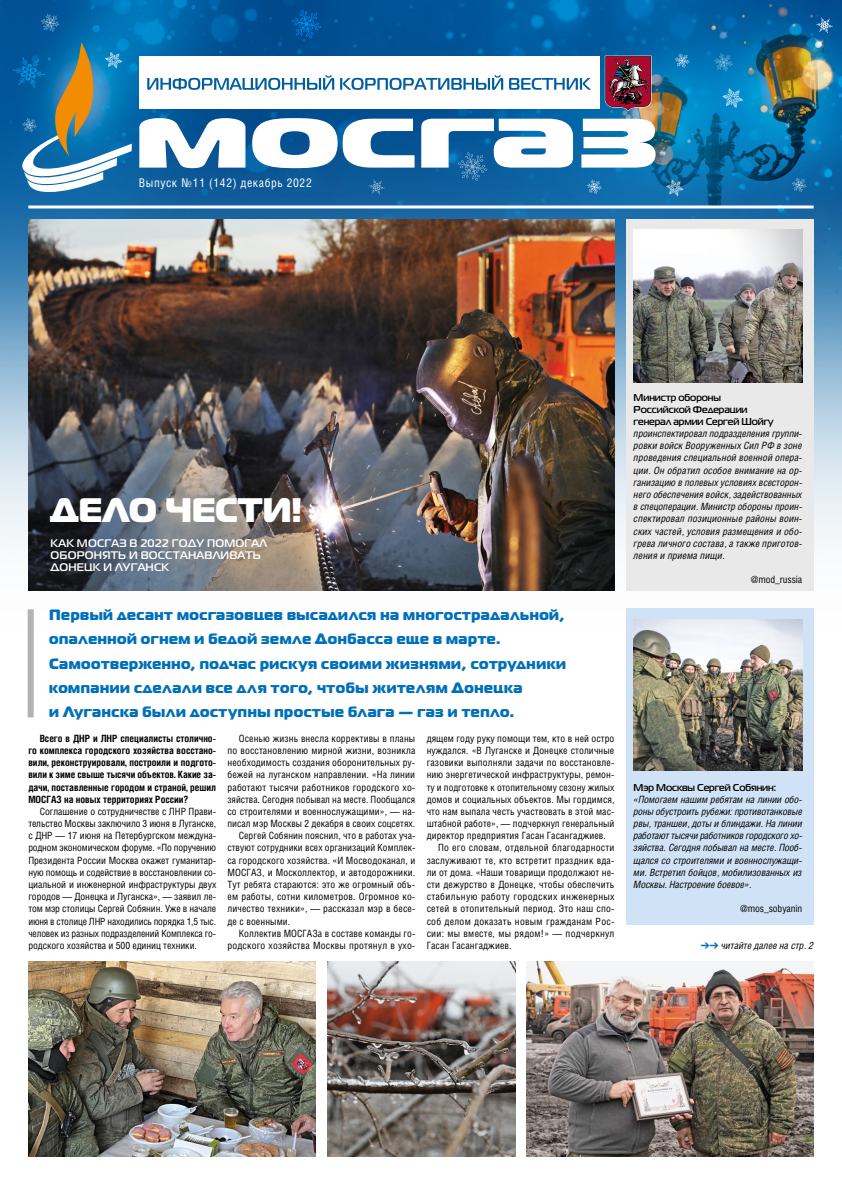
<style>
.page{position:relative;width:842px;height:1191px;background:#fff}
.page>*{position:absolute;margin:0;border:0;box-sizing:border-box;transform-origin:0 0}
.t1{font:34px "Magistral Black C";letter-spacing:.005em;color:#fff}
.t2{font:900 15px/24.4px "Magistral";letter-spacing:.04em;color:#0070ba}
.t3{font:12px "Helios Cond";letter-spacing:.05em;color:#fff}
.t4{font:700 11px/12.2px "Magistral";letter-spacing:.02em;color:#fff}
.t5{font:10px/12.2px "Helios Cond";letter-spacing:.01em;color:#000;text-align:justify}
.t6{font:italic 10px/12.2px "Helios Cond";color:#000;text-align:justify}
.t7{font:700 10px/12.2px "Helios Cond";color:#000;text-align:justify}
.t8{font:700 10px/12.2px "Magistral";letter-spacing:-.01em;color:#000}
.t9{font:10px "Helios Cond";letter-spacing:.03em;color:#000}
.t10{font:10px "Helios Cond";letter-spacing:-.01em;color:#000}
.s1{color:#0070ba}
</style>
<div class="page">
<img style="left:0;top:0;width:842px;height:1157px">
<div style="left:139px;top:56px;width:460px;height:53px;background:#fff"></div>
<svg style="left:147px;top:75px;width:444px;height:15px"></svg>
<svg style="left:139px;top:118px;width:106px;height:50px"></svg>
<svg style="left:252px;top:118px;width:163px;height:50px"></svg>
<svg style="left:581px;top:119px;width:75px;height:49px"></svg>
<svg style="left:605px;top:56px;width:46px;height:55px"></svg>
<img style="left:28px;top:220px;width:586px;height:371px">
<hr style="left:28px;top:205px;width:786px;height:3px;background:#fff">
<img style="left:527px;top:961px;width:287px;height:195px">
<img style="left:327px;top:961px;width:188px;height:195px">
<img style="left:28px;top:961px;width:288px;height:195px">
<div style="left:28px;top:609px;width:6px;height:108px;background:#b3b2b2"></div>
<svg style="left:816px;top:18px;width:17px;height:15px"></svg>
<svg style="left:368px;top:179px;width:17px;height:16px"></svg>
<svg style="left:587px;top:180px;width:15px;height:14px"></svg>
<svg style="left:675px;top:53px;width:14px;height:15px"></svg>
<svg style="left:792px;top:178px;width:15px;height:14px"></svg>
<svg style="left:292px;top:10px;width:29px;height:29px"></svg>
<svg style="left:421px;top:119px;width:152px;height:62px"></svg>
<svg style="left:41px;top:14px;width:18px;height:18px"></svg>
<svg style="left:714px;top:53px;width:19px;height:18px"></svg>
<svg style="left:666px;top:180px;width:17px;height:16px"></svg>
<svg style="left:12px;top:42px;width:120px;height:154px"></svg>
<svg style="left:722px;top:88px;width:21px;height:20px"></svg>
<div style="left:626px;top:607px;width:188px;height:317px;background:#d0e3f6"></div>
<img style="left:634px;top:620px;width:168px;height:150px">
<div style="left:626px;top:220px;width:188px;height:371px;background:#e9e9e9"></div>
<img style="left:634px;top:230px;width:168px;height:152px">
<p class="t3" style="left:139px;top:176px;width:174px">Выпуск №11 (142) декабрь 2022</p>
<h1 class="t1" style="left:50px;top:488px;width:253px">ДЕЛО ЧЕСТИ!</h1>
<p class="t4" style="left:51px;top:537px;width:218px">КАК МОСГАЗ В 2022 ГОДУ ПОМОГАЛ<br>ОБОРОНЯТЬ И ВОССТАНАВЛИВАТЬ<br>ДОНЕЦК И ЛУГАНСК</p>
<p class="t2" style="left:49px;top:602px;width:518px">Первый десант мосгазовцев высадился на многострадальной, опаленной огнем и бедой земле Донбасса еще в марте.<br>Самоотверженно, подчас рискуя своими жизнями, сотрудники компании сделали все для того, чтобы жителям Донецка<br>и Луганска были доступны простые блага — газ и тепло.</p>
<p class="t7" style="left:28px;top:732px;width:189px;text-indent:11px">Всего в ДНР и ЛНР специалисты столично&shy;го комплекса городского хозяйства восстано&shy;вили, реконструировали, построили и подгото&shy;вили к зиме свыше тысячи объектов. Какие за&shy;дачи, поставленные городом и страной, решил МОСГАЗ на новых территориях России?</p>
<p class="t5" style="left:28px;top:805px;width:189px;text-indent:11px">Соглашение о сотрудничестве с ЛНР Прави&shy;тельство Москвы заключило 3 июня в Луганске, с ДНР — 17 июня на Петербургском междуна&shy;родном экономическом форуме. «По поручению Президента России Москва окажет гуманитар&shy;ную помощь и содействие в восстановлении со&shy;циальной и инженерной инфраструктуры двух городов — Донецка и Луганска», — заявил ле&shy;том мэр столицы Сергей Собянин. Уже в начале июня в столице ЛНР находились порядка 1,5 тыс. человек из разных подразделений Комплекса го&shy;родского хозяйства и 500 единиц техники.</p>
<p class="t5" style="left:239px;top:732px;width:178px">Осенью жизнь внесла коррективы в планы</p>
<p class="t5" style="left:227px;top:744px;width:189px">по восстановлению мирной жизни, возникла</p>
<p class="t5" style="left:227px;top:756px;width:189px">необходимость создания оборонительных ру-</p>
<p class="t5" style="left:227px;top:768px;width:189px">бежей на луганском направлении. «На линии</p>
<p class="t5" style="left:227px;top:780px;width:189px">работают тысячи работников городского хо-</p>
<p class="t5" style="left:227px;top:793px;width:189px">зяйства. Сегодня побывал на месте. Пообщался</p>
<p class="t5" style="left:227px;top:805px;width:189px">со строителями и военнослужащими», — на-</p>
<p class="t5" style="left:227px;top:817px;width:189px">писал мэр Москвы 2 декабря в своих соцсетях.</p>
<p class="t5" style="left:239px;top:829px;width:178px">Сергей Собянин пояснил, что в работах уча-</p>
<p class="t5" style="left:227px;top:841px;width:189px">ствуют сотрудники всех организаций Комплек-</p>
<p class="t5" style="left:227px;top:853px;width:189px">са городского хозяйства. «И Мосводоканал, и</p>
<p class="t5" style="left:227px;top:866px;width:189px">МОСГАЗ, и Москоллектор, и автодорожники.</p>
<p class="t5" style="left:227px;top:878px;width:189px">Тут ребята стараются: это же огромный объ-</p>
<p class="t5" style="left:227px;top:890px;width:189px">ем работы, сотни километров. Огромное ко-</p>
<p class="t5" style="left:227px;top:902px;width:189px">личество техники», — рассказал мэр в бесе-</p>
<p class="t5" style="left:227px;top:914px;width:64px">де с военными.</p>
<p class="t5" style="left:239px;top:927px;width:178px">Коллектив МОСГАЗа в составе команды го-</p>
<p class="t5" style="left:227px;top:939px;width:189px">родского хозяйства Москвы протянул в ухо-</p>
<p class="t5" style="left:427px;top:732px;width:189px">дящем году руку помощи тем, кто в ней остро</p>
<p class="t5" style="left:427px;top:744px;width:189px">нуждался. «В Луганске и Донецке столичные</p>
<p class="t5" style="left:427px;top:756px;width:189px">газовики выполняли задачи по восстановле-</p>
<p class="t5" style="left:427px;top:768px;width:189px">нию энергетической инфраструктуры, ремон-</p>
<p class="t5" style="left:427px;top:780px;width:189px">ту и подготовке к отопительному сезону жилых</p>
<p class="t5" style="left:427px;top:793px;width:189px">домов и социальных объектов. Мы гордимся,</p>
<p class="t5" style="left:427px;top:805px;width:189px">что нам выпала честь участвовать в этой мас-</p>
<p class="t5" style="left:427px;top:817px;width:189px">штабной работе», — подчеркнул генеральный</p>
<p class="t5" style="left:427px;top:829px;width:181px">директор предприятия Гасан Гасангаджиев.</p>
<p class="t5" style="left:438px;top:841px;width:178px">По его словам, отдельной благодарности</p>
<p class="t5" style="left:427px;top:853px;width:189px">заслуживают те, кто встретит праздник вда-</p>
<p class="t5" style="left:427px;top:866px;width:189px">ли от дома. «Наши товарищи продолжают не-</p>
<p class="t5" style="left:427px;top:878px;width:189px">сти дежурство в Донецке, чтобы обеспечить</p>
<p class="t9" style="left:427px;top:890px;width:189px">стабильную работу городских инженерных</p>
<p class="t5" style="left:427px;top:902px;width:189px">сетей в отопительный период. Это наш спо-</p>
<p class="t5" style="left:427px;top:914px;width:189px">соб делом доказать новым гражданам Рос-</p>
<p class="t5" style="left:427px;top:927px;width:189px">сии: мы вместе, мы рядом!» — подчеркнул</p>
<p class="t5" style="left:427px;top:939px;width:86px">Гасан Гасангаджиев.</p>
<p class="t8" style="left:634px;top:391px;width:142px">Министр обороны<br>Российской Федерации генерал армии Сергей Шойгу</p>
<p class="t6" style="left:634px;top:427px;width:170px">проинспектировал подразделения группи&shy;ровки войск Вооруженных Сил РФ в зоне проведения специальной военной опера&shy;ции. Он обратил особое внимание на ор&shy;ганизацию в полевых условиях всесторон&shy;него обеспечения войск, задействованных в спецоперации. Министр обороны проин&shy;спектировал позиционные районы воин&shy;ских частей, условия размещения и обо&shy;грева личного состава, а также приготов&shy;ления и приема пищи.</p>
<p class="t10" style="left:751px;top:574px;width:53px">@mod_russia</p>
<p class="t8" style="left:634px;top:781px;width:144px">Мэр Москвы Сергей Собянин:</p>
<p class="t6" style="left:634px;top:793px;width:170px">«Помогаем нашим ребятам на линии обо&shy;роны обустроить рубежи: противотанковые рвы, траншеи, доты и блиндажи. На линии работают тысячи работников городского хо&shy;зяйства. Сегодня побывал на месте. Пооб&shy;щался со строителями и военнослужащи&shy;ми. Встретил бойцов, мобилизованных из Москвы. Настроение боевое».</p>
<p class="t10" style="left:740px;top:902px;width:64px">@mos_sobyanin</p>
<p class="t6" style="left:701px;top:939px;width:114px"><span class="s1">➔➔</span> читайте далее на стр. 2</p>
</div>
